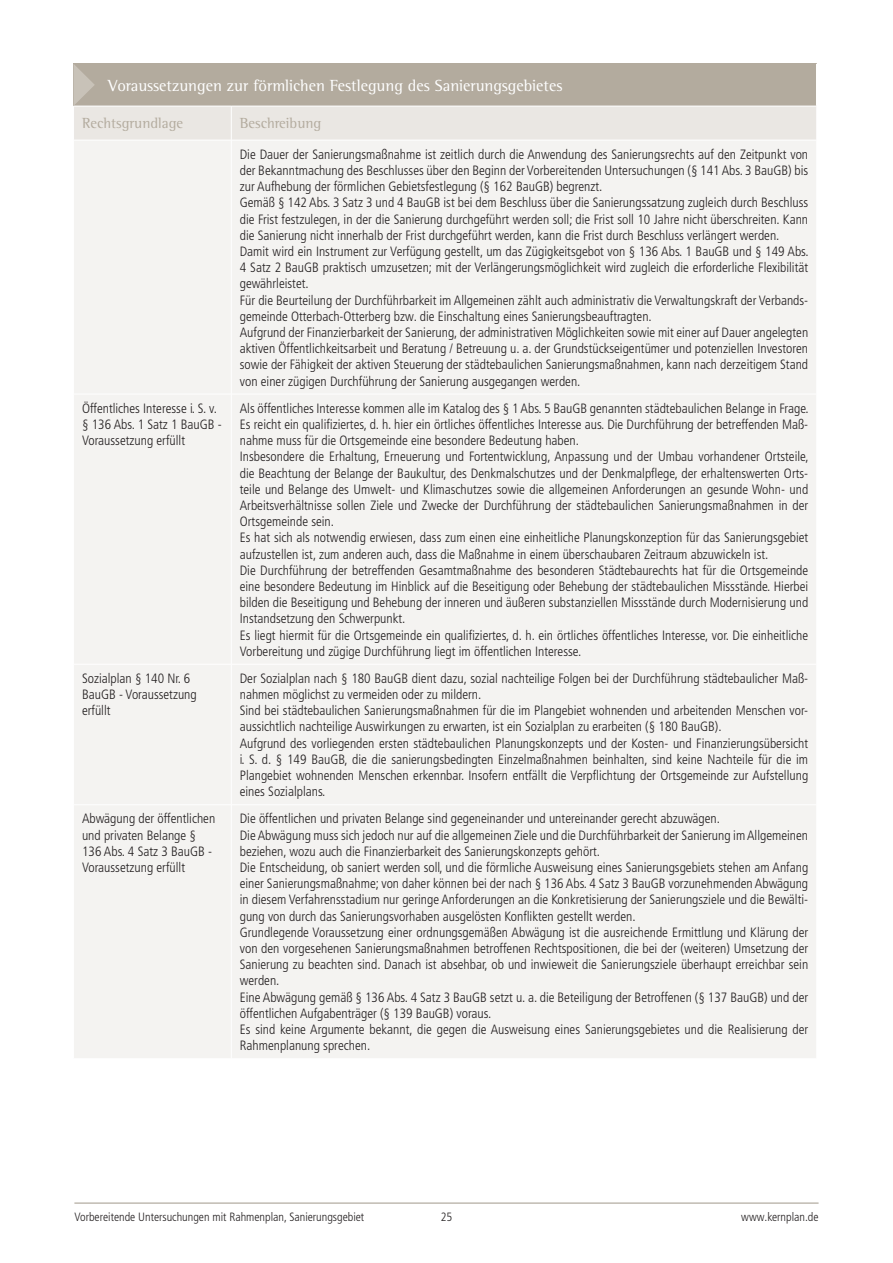
<style>
.page{position:relative;width:893px;height:1263px;background:#fff}
.page>*{position:absolute;margin:0;border:0;box-sizing:border-box;transform-origin:0 0}
.t1{font:16.5px "Rotis Semi Serif Std";color:#fff}
.t2{font:15px "Rotis Semi Serif Std";color:#b3ab9e}
.t3{font:300 condensed 13.5px/16.2px "Frutiger LT Pro";color:#231f20}
.t4{font:300 condensed 12px "Frutiger LT Pro";color:#231f20}
</style>
<div class="page">
<hr style="left:74px;top:1203px;width:745px;height:1px;background:#a1988a">
<div style="left:74px;top:141px;width:742px;height:917px;background:#f4f3f1"></div>
<hr style="left:231px;top:140px;width:1px;height:254px;background:#fff">
<hr style="left:73px;top:394px;width:158px;height:1px;background:#fff">
<hr style="left:231px;top:394px;width:586px;height:1px;background:#fff">
<hr style="left:231px;top:394px;width:1px;height:270px;background:#fff">
<hr style="left:73px;top:664px;width:158px;height:1px;background:#fff">
<hr style="left:231px;top:664px;width:586px;height:1px;background:#fff">
<hr style="left:231px;top:664px;width:1px;height:140px;background:#fff">
<hr style="left:73px;top:804px;width:158px;height:1px;background:#fff">
<hr style="left:231px;top:804px;width:586px;height:1px;background:#fff">
<hr style="left:231px;top:805px;width:1px;height:253px;background:#fff">
<svg style="left:74px;top:64px;width:742px;height:76px;background:#ccc6be"></svg>
<p class="t1" style="left:108px;top:76px;width:456px">Voraussetzungen zur förmlichen Festlegung des Sanierungsgebietes</p>
<p class="t2" style="left:82px;top:115px;width:103px">Rechtsgrundlage</p>
<p class="t2" style="left:240px;top:115px;width:83px">Beschreibung</p>
<p class="t3" style="left:240px;top:146px;width:570px">Die Dauer der Sanierungsmaßnahme ist zeitlich durch die Anwendung des Sanierungsrechts auf den Zeitpunkt von der Bekanntmachung des Beschlusses über den Beginn der Vorbereitenden Untersuchungen (§ 141 Abs. 3 BauGB) bis zur Aufhebung der förmlichen Gebietsfestlegung (§ 162 BauGB) begrenzt.<br>Gemäß § 142 Abs. 3 Satz 3 und 4 BauGB ist bei dem Beschluss über die Sanierungssatzung zugleich durch Beschluss die Frist festzulegen, in der die Sanierung durchgeführt werden soll; die Frist soll 10 Jahre nicht überschreiten. Kann die Sanierung nicht innerhalb der Frist durchgeführt werden, kann die Frist durch Beschluss verlängert werden.<br>Damit wird ein Instrument zur Verfügung gestellt, um das Zügigkeitsgebot von § 136 Abs. 1 BauGB und § 149 Abs.<br>4 Satz 2 BauGB praktisch umzusetzen; mit der Verlängerungsmöglichkeit wird zugleich die erforderliche Flexibilität gewährleistet.<br>Für die Beurteilung der Durchführbarkeit im Allgemeinen zählt auch administrativ die Verwaltungskraft der Verbands&shy;gemeinde Otterbach-Otterberg bzw. die Einschaltung eines Sanierungsbeauftragten.<br>Aufgrund der Finanzierbarkeit der Sanierung, der administrativen Möglichkeiten sowie mit einer auf Dauer angelegten aktiven Öffentlichkeitsarbeit und Beratung / Betreuung u. a. der Grundstückseigentümer und potenziellen Investoren sowie der Fähigkeit der aktiven Steuerung der städtebaulichen Sanierungsmaßnahmen, kann nach derzeitigem Stand von einer zügigen Durchführung der Sanierung ausgegangen werden.</p>
<p class="t3" style="left:82px;top:400px;width:141px">Öffentliches Interesse i. S. v. § 136 Abs. 1 Satz 1 BauGB -<br>Voraussetzung erfüllt</p>
<p class="t3" style="left:240px;top:400px;width:570px">Als öffentliches Interesse kommen alle im Katalog des § 1 Abs. 5 BauGB genannten städtebaulichen Belange in Frage.<br>Es reicht ein qualifiziertes, d. h. hier ein örtliches öffentliches Interesse aus. Die Durchführung der betreffenden Maß&shy;nahme muss für die Ortsgemeinde eine besondere Bedeutung haben.<br>Insbesondere die Erhaltung, Erneuerung und Fortentwicklung, Anpassung und der Umbau vorhandener Ortsteile, die Beachtung der Belange der Baukultur, des Denkmalschutzes und der Denkmalpflege, der erhaltenswerten Orts&shy;teile und Belange des Umwelt- und Klimaschutzes sowie die allgemeinen Anforderungen an gesunde Wohn- und Arbeitsverhältnisse sollen Ziele und Zwecke der Durchführung der städtebaulichen Sanierungsmaßnahmen in der Ortsgemeinde sein.<br>Es hat sich als notwendig erwiesen, dass zum einen eine einheitliche Planungskonzeption für das Sanierungsgebiet aufzustellen ist, zum anderen auch, dass die Maßnahme in einem überschaubaren Zeitraum abzuwickeln ist.<br>Die Durchführung der betreffenden Gesamtmaßnahme des besonderen Städtebaurechts hat für die Ortsgemeinde eine besondere Bedeutung im Hinblick auf die Beseitigung oder Behebung der städtebaulichen Missstände. Hierbei bilden die Beseitigung und Behebung der inneren und äußeren substanziellen Missstände durch Modernisierung und Instandsetzung den Schwerpunkt.<br>Es liegt hiermit für die Ortsgemeinde ein qualifiziertes, d. h. ein örtliches öffentliches Interesse, vor. Die einheitliche Vorbereitung und zügige Durchführung liegt im öffentlichen Interesse.</p>
<p class="t3" style="left:82px;top:670px;width:116px">Sozialplan § 140 Nr. 6<br>BauGB - Voraussetzung erfüllt</p>
<p class="t3" style="left:240px;top:670px;width:570px">Der Sozialplan nach § 180 BauGB dient dazu, sozial nachteilige Folgen bei der Durchführung städtebaulicher Maß&shy;nahmen möglichst zu vermeiden oder zu mildern.<br>Sind bei städtebaulichen Sanierungsmaßnahmen für die im Plangebiet wohnenden und arbeitenden Menschen vor&shy;aussichtlich nachteilige Auswirkungen zu erwarten, ist ein Sozialplan zu erarbeiten (§ 180 BauGB).<br>Aufgrund des vorliegenden ersten städtebaulichen Planungskonzepts und der Kosten- und Finanzierungsübersicht i. S. d. § 149 BauGB, die die sanierungsbedingten Einzelmaßnahmen beinhalten, sind keine Nachteile für die im Plangebiet wohnenden Menschen erkennbar. Insofern entfällt die Verpflichtung der Ortsgemeinde zur Aufstellung eines Sozialplans.</p>
<p class="t3" style="left:82px;top:811px;width:135px">Abwägung der öffentlichen und privaten Belange §<br>136 Abs. 4 Satz 3 BauGB -<br>Voraussetzung erfüllt</p>
<p class="t3" style="left:240px;top:811px;width:570px">Die öffentlichen und privaten Belange sind gegeneinander und untereinander gerecht abzuwägen.<br>Die Abwägung muss sich jedoch nur auf die allgemeinen Ziele und die Durchführbarkeit der Sanierung im Allgemeinen beziehen, wozu auch die Finanzierbarkeit des Sanierungskonzepts gehört.<br>Die Entscheidung, ob saniert werden soll, und die förmliche Ausweisung eines Sanierungsgebiets stehen am Anfang einer Sanierungsmaßnahme; von daher können bei der nach § 136 Abs. 4 Satz 3 BauGB vorzunehmenden Abwägung in diesem Verfahrensstadium nur geringe Anforderungen an die Konkretisierung der Sanierungsziele und die Bewälti&shy;gung von durch das Sanierungsvorhaben ausgelösten Konflikten gestellt werden.<br>Grundlegende Voraussetzung einer ordnungsgemäßen Abwägung ist die ausreichende Ermittlung und Klärung der von den vorgesehenen Sanierungsmaßnahmen betroffenen Rechtspositionen, die bei der (weiteren) Umsetzung der Sanierung zu beachten sind. Danach ist absehbar, ob und inwieweit die Sanierungsziele überhaupt erreichbar sein werden.<br>Eine Abwägung gemäß § 136 Abs. 4 Satz 3 BauGB setzt u. a. die Beteiligung der Betroffenen (§ 137 BauGB) und der öffentlichen Aufgabenträger (§ 139 BauGB) voraus.<br>Es sind keine Argumente bekannt, die gegen die Ausweisung eines Sanierungsgebietes und die Realisierung der Rahmenplanung sprechen.</p>
<p class="t4" style="left:74px;top:1210px;width:291px">Vorbereitende Untersuchungen mit Rahmenplan, Sanierungsgebiet</p>
<p class="t4" style="left:441px;top:1210px;width:13px">25</p>
<p class="t4" style="left:741px;top:1210px;width:79px">www.kernplan.de</p>
</div>
